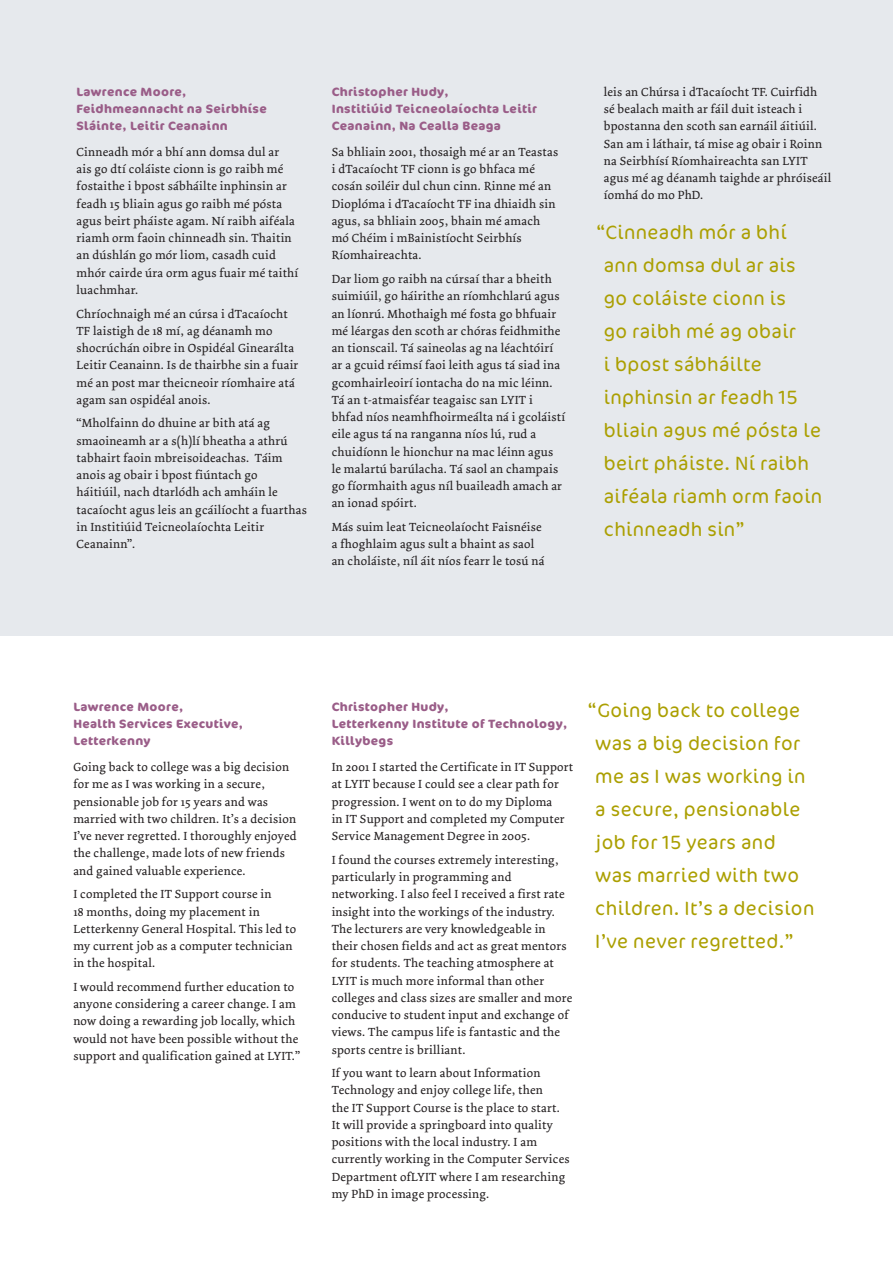
<style>
.page{position:relative;width:893px;height:1263px;background:#fff}
.page>*{position:absolute;margin:0;border:0;box-sizing:border-box;transform-origin:0 0}
.t1{font:300 19.5px/33px "Cocon";letter-spacing:.02em;color:#ab9f01}
.t2{font:12.3px/17.2px "Dolly";letter-spacing:.02em;color:#231f20}
.t3{font:700 12px/17.2px "Cocon";letter-spacing:.03em;color:#9a5d88}
</style>
<div class="page">
<div style="left:0;top:0;width:893px;height:635px;background:#e6e9ed"></div>
<p class="t3" style="left:77px;top:83px;width:192px">Lawrence Moore,<br>Feidhmeannacht na Seirbhíse<br>Sláinte, Leitir Ceanainn</p>
<p class="t2" style="left:77px;top:143px;width:223px">Cinneadh mór a bhí ann domsa dul ar<br>ais go dtí coláiste cionn is go raibh mé fostaithe i bpost sábháilte inphinsin ar feadh 15 bliain agus go raibh mé pósta agus beirt pháiste agam. Ní raibh aiféala riamh orm faoin chinneadh sin. Thaitin an dúshlán go mór liom, casadh cuid mhór cairde úra orm agus fuair mé taithí luachmhar.</p>
<p class="t2" style="left:77px;top:305px;width:223px">Chríochnaigh mé an cúrsa i dTacaíocht TF laistigh de 18 mí, ag déanamh mo shocrúchán oibre in Ospidéal Ginearálta Leitir Ceanainn. Is de thairbhe sin a fuair mé an post mar theicneoir ríomhaire atá agam san ospidéal anois.</p>
<p class="t2" style="left:77px;top:415px;width:232px">“Mholfainn do dhuine ar bith atá ag smaoineamh ar a s(h)lí bheatha a athrú tabhairt faoin mbreisoideachas. Táim anois ag obair i bpost fiúntach go<br>háitiúil, nach dtarlódh ach amháin le tacaíocht agus leis an gcáilíocht a fuarthas in Institiúid Teicneolaíochta Leitir Ceanainn”.</p>
<p class="t3" style="left:332px;top:83px;width:207px">Christopher Hudy,<br>Institiúid Teicneolaíochta Leitir<br>Ceanainn, Na Cealla Beaga</p>
<p class="t2" style="left:332px;top:143px;width:228px">Sa bhliain 2001, thosaigh mé ar an Teastas i dTacaíocht TF cionn is go bhfaca mé cosán soiléir dul chun cinn. Rinne mé an Dioplóma i dTacaíocht TF ina dhiaidh sin agus, sa bhliain 2005, bhain mé amach mó Chéim i mBainistíocht Seirbhís Ríomhaireachta.</p>
<p class="t2" style="left:332px;top:271px;width:235px">Dar liom go raibh na cúrsaí thar a bheith suimiúil, go háirithe an ríomhchlarú agus an líonrú. Mhothaigh mé fosta go bhfuair mé léargas den scoth ar chóras feidhmithe an tionscail. Tá saineolas ag na léachtóirí ar a gcuid réimsí faoi leith agus tá siad ina gcomhairleoirí iontacha do na mic léinn.<br>Tá an t-atmaisféar teagaisc san LYIT i bhfad níos neamhfhoirmeálta ná i gcoláistí eile agus tá na ranganna níos lú, rud a chuidíonn le hionchur na mac léinn agus le malartú barúlacha. Tá saol an champais go fíormhaith agus níl buaileadh amach ar an ionad spóirt.</p>
<p class="t2" style="left:332px;top:518px;width:214px">Más suim leat Teicneolaíocht Faisnéise a fhoghlaim agus sult a bhaint as saol an choláiste, níl áit níos fearr le tosú ná</p>
<p class="t2" style="left:604px;top:83px;width:229px">leis an Chúrsa i dTacaíocht TF. Cuirfidh<br>sé bealach maith ar fáil duit isteach i bpostanna den scoth san earnáil áitiúil.<br>San am i láthair, tá mise ag obair i Roinn na Seirbhísí Ríomhaireachta san LYIT agus mé ag déanamh taighde ar phróiseáil íomhá do mo PhD.</p>
<h1 class="t1" style="left:604px;top:216px;width:220px;text-indent:-7px">“Cinneadh mór a bhí ann domsa dul ar ais go coláiste cionn is<br>go raibh mé ag obair<br>i bpost sábháilte inphinsin ar feadh 15 bliain agus mé pósta le beirt pháiste. Ní raibh aiféala riamh orm faoin chinneadh sin”</h1>
<p class="t3" style="left:73px;top:698px;width:171px">Lawrence Moore,<br>Health Services Executive,<br>Letterkenny</p>
<p class="t2" style="left:73px;top:759px;width:225px">Going back to college was a big decision for me as I was working in a secure, pensionable job for 15 years and was married with two children. It’s a decision I’ve never regretted. I thoroughly enjoyed the challenge, made lots of new friends and gained valuable experience.</p>
<p class="t2" style="left:73px;top:886px;width:224px">I completed the IT Support course in<br>18 months, doing my placement in Letterkenny General Hospital. This led to my current job as a computer technician in the hospital.</p>
<p class="t2" style="left:73px;top:978px;width:228px">I would recommend further education to anyone considering a career change. I am now doing a rewarding job locally, which would not have been possible without the support and qualification gained at LYIT.”</p>
<p class="t3" style="left:332px;top:698px;width:237px">Christopher Hudy,<br>Letterkenny Institute of Technology,<br>Killybegs</p>
<p class="t2" style="left:332px;top:759px;width:243px">In 2001 I started the Certificate in IT Support at LYIT because I could see a clear path for progression. I went on to do my Diploma<br>in IT Support and completed my Computer Service Management Degree in 2005.</p>
<p class="t2" style="left:332px;top:851px;width:242px">I found the courses extremely interesting, particularly in programming and networking. I also feel I received a first rate insight into the workings of the industry.<br>The lecturers are very knowledgeable in their chosen fields and act as great mentors for students. The teaching atmosphere at LYIT is much more informal than other colleges and class sizes are smaller and more conducive to student input and exchange of views. The campus life is fantastic and the sports centre is brilliant.</p>
<p class="t2" style="left:332px;top:1065px;width:239px">If you want to learn about Information Technology and enjoy college life, then<br>the IT Support Course is the place to start.<br>It will provide a springboard into quality positions with the local industry. I am currently working in the Computer Services Department ofLYIT where I am researching my PhD in image processing.</p>
<h1 class="t1" style="left:595px;top:694px;width:221px;text-indent:-7px">“Going back to college was a big decision for me as I was working in a secure, pensionable job for 15 years and was married with two children. It’s a decision<br>I’ve never regretted.”</h1>
</div>
